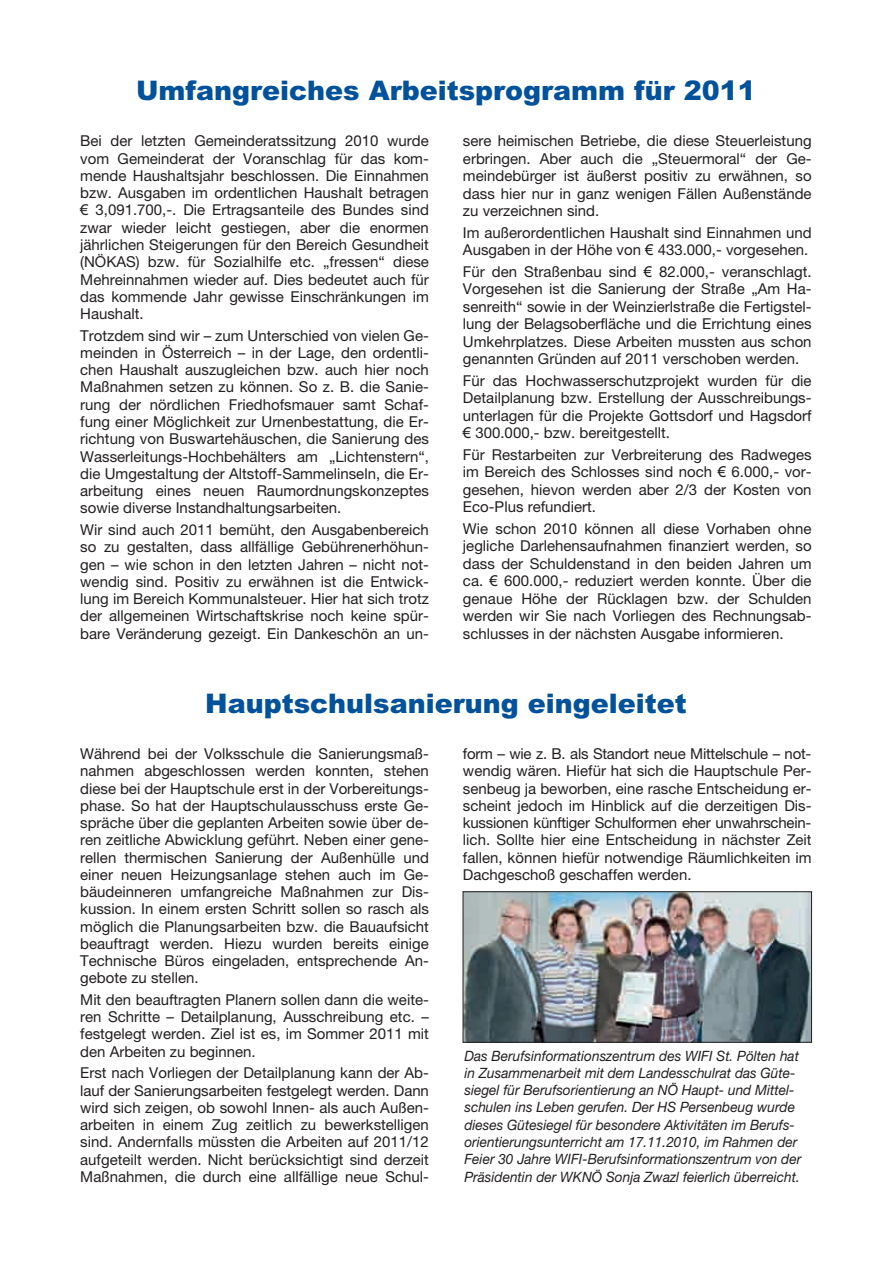
<style>
.page{position:relative;width:893px;height:1262px;background:#fff}
.page>*{position:absolute;margin:0;border:0;box-sizing:border-box;transform-origin:0 0}
.t1{font:900 27px "Arial";color:#01519b}
.t2{font:15px/17.2px "Helvetica Neue";color:#231f20;text-align:justify}
.t3{font:italic 14.25px/17.2px "Helvetica Neue";color:#231f20;scale:.96 1}
.s1{font-family:"Arial"}
</style>
<div class="page">
<img style="left:462px;top:891px;width:351px;height:152px">
<h1 class="t1" style="left:136px;top:74px;width:621px">Umfangreiches Arbeitsprogramm für 2011</h1>
<p class="t2" style="left:80px;top:134px;width:350px">Bei der letzten Gemeinderatssitzung 2010 wurde vom Gemeinderat der Voranschlag für das kom&shy;mende Haushaltsjahr beschlossen. Die Einnahmen bzw. Ausgaben im ordentlichen Haushalt betragen <span class="s1">€</span> 3,091.700,-. Die Ertragsanteile des Bundes sind zwar wieder leicht gestiegen, aber die enormen jährlichen Steigerungen für den Bereich Gesundheit (NÖKAS) bzw. für Sozialhilfe etc. „fressen“ diese Mehreinnahmen wieder auf. Dies bedeutet auch für das kommende Jahr gewisse Einschränkungen im Haushalt.</p>
<p class="t2" style="left:80px;top:328px;width:350px">Trotzdem sind wir – zum Unterschied von vielen Ge&shy;meinden in Österreich – in der Lage, den ordentli&shy;chen Haushalt auszugleichen bzw. auch hier noch Maßnahmen setzen zu können. So z. B. die Sanie&shy;rung der nördlichen Friedhofsmauer samt Schaf&shy;fung einer Möglichkeit zur Urnenbestattung, die Er&shy;richtung von Buswartehäuschen, die Sanierung des Wasserleitungs-Hochbehälters am „Lichtenstern“, die Umgestaltung der Altstoff-Sammelinseln, die Er&shy;arbeitung eines neuen Raumordnungskonzeptes sowie diverse Instandhaltungsarbeiten.</p>
<p class="t2" style="left:80px;top:522px;width:350px">Wir sind auch 2011 bemüht, den Ausgabenbereich so zu gestalten, dass allfällige Gebührenerhöhun&shy;gen – wie schon in den letzten Jahren – nicht not&shy;wendig sind. Positiv zu erwähnen ist die Entwick&shy;lung im Bereich Kommunalsteuer. Hier hat sich trotz der allgemeinen Wirtschaftskrise noch keine spür&shy;bare Veränderung gezeigt. Ein Dankeschön an un-</p>
<p class="t2" style="left:463px;top:134px;width:350px">sere heimischen Betriebe, die diese Steuerleistung erbringen. Aber auch die „Steuermoral“ der Ge&shy;meindebürger ist äußerst positiv zu erwähnen, so dass hier nur in ganz wenigen Fällen Außenstände zu verzeichnen sind.</p>
<p class="t2" style="left:463px;top:225px;width:350px">Im außerordentlichen Haushalt sind Einnahmen und<br>Ausgaben in der Höhe von <span class="s1">€</span> 433.000,- vorgesehen.</p>
<p class="t2" style="left:463px;top:264px;width:350px">Für den Straßenbau sind <span class="s1">€</span> 82.000,- veranschlagt.<br>Vorgesehen ist die Sanierung der Straße „Am Ha&shy;senreith“ sowie in der Weinzierlstraße die Fertigstel&shy;lung der Belagsoberfläche und die Errichtung eines Umkehrplatzes. Diese Arbeiten mussten aus schon genannten Gründen auf 2011 verschoben werden.</p>
<p class="t2" style="left:463px;top:373px;width:350px">Für das Hochwasserschutzprojekt wurden für die Detailplanung bzw. Erstellung der Ausschreibungs&shy;unterlagen für die Projekte Gottsdorf und Hagsdorf <span class="s1">€</span> 300.000,- bzw. bereitgestellt.</p>
<p class="t2" style="left:463px;top:447px;width:350px">Für Restarbeiten zur Verbreiterung des Radweges im Bereich des Schlosses sind noch <span class="s1">€</span> 6.000,- vor&shy;gesehen, hievon werden aber 2/3 der Kosten von Eco-Plus refundiert.</p>
<p class="t2" style="left:463px;top:521px;width:350px">Wie schon 2010 können all diese Vorhaben ohne jegliche Darlehensaufnahmen finanziert werden, so dass der Schuldenstand in den beiden Jahren um ca. <span class="s1">€</span> 600.000,- reduziert werden konnte. Über die genaue Höhe der Rücklagen bzw. der Schulden werden wir Sie nach Vorliegen des Rechnungsab&shy;schlusses in der nächsten Ausgabe informieren.</p>
<h1 class="t1" style="left:205px;top:687px;width:483px">Hauptschulsanierung eingeleitet</h1>
<p class="t2" style="left:80px;top:747px;width:350px">Während bei der Volksschule die Sanierungsmaß&shy;nahmen abgeschlossen werden konnten, stehen diese bei der Hauptschule erst in der Vorbereitungs&shy;phase. So hat der Hauptschulausschuss erste Ge&shy;spräche über die geplanten Arbeiten sowie über de&shy;ren zeitliche Abwicklung geführt. Neben einer gene&shy;rellen thermischen Sanierung der Außenhülle und einer neuen Heizungsanlage stehen auch im Ge&shy;bäudeinneren umfangreiche Maßnahmen zur Dis&shy;kussion. In einem ersten Schritt sollen so rasch als möglich die Planungsarbeiten bzw. die Bauaufsicht beauftragt werden. Hiezu wurden bereits einige Technische Büros eingeladen, entsprechende An&shy;gebote zu stellen.</p>
<p class="t2" style="left:80px;top:992px;width:350px">Mit den beauftragten Planern sollen dann die weite&shy;ren Schritte – Detailplanung, Ausschreibung etc. – festgelegt werden. Ziel ist es, im Sommer 2011 mit den Arbeiten zu beginnen.</p>
<p class="t2" style="left:80px;top:1066px;width:350px">Erst nach Vorliegen der Detailplanung kann der Ab&shy;lauf der Sanierungsarbeiten festgelegt werden. Dann wird sich zeigen, ob sowohl Innen- als auch Außen&shy;arbeiten in einem Zug zeitlich zu bewerkstelligen sind. Andernfalls müssten die Arbeiten auf 2011/12 aufgeteilt werden. Nicht berücksichtigt sind derzeit Maßnahmen, die durch eine allfällige neue Schul-</p>
<p class="t2" style="left:463px;top:747px;width:350px">form – wie z. B. als Standort neue Mittelschule – not&shy;wendig wären. Hiefür hat sich die Hauptschule Per&shy;senbeug ja beworben, eine rasche Entscheidung er&shy;scheint jedoch im Hinblick auf die derzeitigen Dis&shy;kussionen künftiger Schulformen eher unwahrschein&shy;lich. Sollte hier eine Entscheidung in nächster Zeit fallen, können hiefür notwendige Räumlichkeiten im Dachgeschoß geschaffen werden.</p>
<p class="t3" style="left:464px;top:1048px;width:352px">Das Berufsinformationszentrum des WIFI St. Pölten hat in Zusammenarbeit mit dem Landesschulrat das Güte&shy;siegel für Berufsorientierung an NÖ Haupt- und Mittel&shy;schulen ins Leben gerufen. Der HS Persenbeug wurde dieses Gütesiegel für besondere Aktivitäten im Berufs&shy;orientierungsunterricht am 17.11.2010, im Rahmen der Feier 30 Jahre WIFI-Berufsinformationszentrum von der Präsidentin der WKNÖ Sonja Zwazl feierlich überreicht.</p>
</div>
